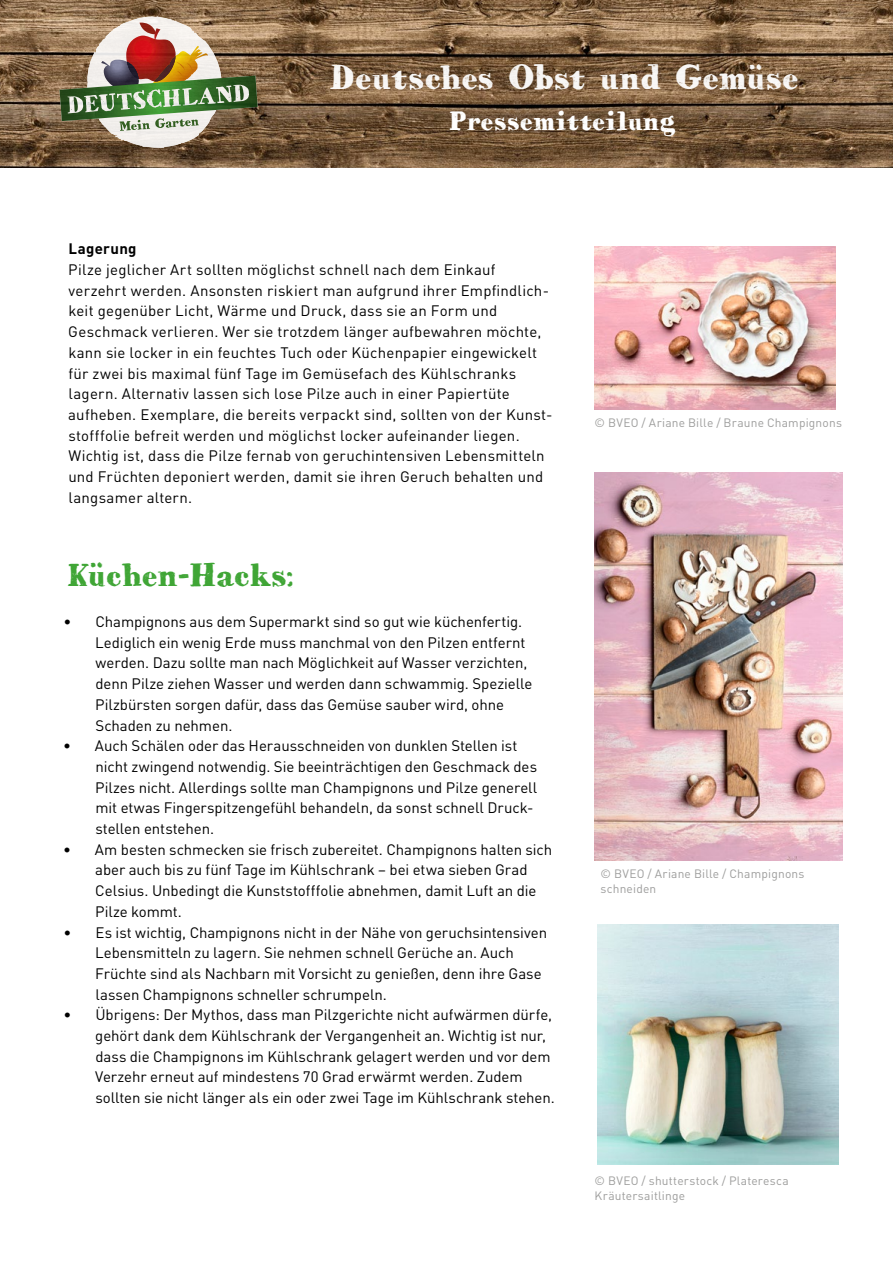
<style>
.page{position:relative;width:893px;height:1263px;background:#fff}
.page>*{position:absolute;margin:0;border:0;box-sizing:border-box;transform-origin:0 0}
.t1{font:34.5px "HVD Bodedo";color:#fff}
.t2{font:33px "HVD Bodedo";letter-spacing:-.02em;color:#3fa535}
.t3{font:27px "HVD Bodedo";letter-spacing:-.005em;color:#fff}
.t4{font:15px/20.7px "DIN Pro";color:#000}
.t5{font:700 15px "DIN Pro";letter-spacing:.02em;color:#000}
.t6{font:12px/15px "DIN Pro";letter-spacing:.015em;color:#9d9d9c}
</style>
<div class="page">
<img style="left:595px;top:246px;width:241px;height:163px">
<img style="left:595px;top:472px;width:248px;height:388px">
<img style="left:597px;top:924px;width:241px;height:240px">
<img style="left:0;top:0;width:518px;height:167px">
<img style="left:518px;top:0;width:375px;height:167px">
<img style="left:60px;top:16px;width:198px;height:132px">
<h1 class="t1" style="left:330px;top:55px;width:471px">Deutsches Obst und Gemüse</h1>
<h3 class="t3" style="left:450px;top:104px;width:228px">Pressemitteilung</h3>
<p class="t5" style="left:69px;top:236px;width:70px">Lagerung</p>
<p class="t4" style="left:68px;top:258px;width:486px">Pilze jeglicher Art sollten möglichst schnell nach dem Einkauf verzehrt werden. Ansonsten riskiert man aufgrund ihrer Empfindlich&shy;keit gegenüber Licht, Wärme und Druck, dass sie an Form und Geschmack verlieren. Wer sie trotzdem länger aufbewahren möchte, kann sie locker in ein feuchtes Tuch oder Küchenpapier eingewickelt für zwei bis maximal fünf Tage im Gemüsefach des Kühlschranks lagern. Alternativ lassen sich lose Pilze auch in einer Papiertüte aufheben. Exemplare, die bereits verpackt sind, sollten von der Kunst&shy;stofffolie befreit werden und möglichst locker aufeinander liegen.<br>Wichtig ist, dass die Pilze fernab von geruchintensiven Lebensmitteln und Früchten deponiert werden, damit sie ihren Geruch behalten und langsamer altern.</p>
<h2 class="t2" style="left:67px;top:553px;width:228px">Küchen-Hacks:</h2>
<p class="t4" style="left:95px;top:610px;width:439px;text-indent:-32px">• Champignons aus dem Supermarkt sind so gut wie küchenfertig.<br>Lediglich ein wenig Erde muss manchmal von den Pilzen entfernt werden. Dazu sollte man nach Möglichkeit auf Wasser verzichten, denn Pilze ziehen Wasser und werden dann schwammig. Spezielle Pilzbürsten sorgen dafür, dass das Gemüse sauber wird, ohne Schaden zu nehmen.</p>
<p class="t4" style="left:95px;top:734px;width:443px;text-indent:-32px">• Auch Schälen oder das Herausschneiden von dunklen Stellen ist nicht zwingend notwendig. Sie beeinträchtigen den Geschmack des Pilzes nicht. Allerdings sollte man Champignons und Pilze generell mit etwas Fingerspitzengefühl behandeln, da sonst schnell Druck&shy;stellen entstehen.</p>
<p class="t4" style="left:95px;top:837px;width:459px;text-indent:-32px">• Am besten schmecken sie frisch zubereitet. Champignons halten sich aber auch bis zu fünf Tage im Kühlschrank – bei etwa sieben Grad Celsius. Unbedingt die Kunststofffolie abnehmen, damit Luft an die Pilze kommt.</p>
<p class="t4" style="left:95px;top:920px;width:453px;text-indent:-32px">• Es ist wichtig, Champignons nicht in der Nähe von geruchsintensiven Lebensmitteln zu lagern. Sie nehmen schnell Gerüche an. Auch Früchte sind als Nachbarn mit Vorsicht zu genießen, denn ihre Gase lassen Champignons schneller schrumpeln.</p>
<p class="t4" style="left:95px;top:1003px;width:461px;text-indent:-32px">• Übrigens: Der Mythos, dass man Pilzgerichte nicht aufwärmen dürfe, gehört dank dem Kühlschrank der Vergangenheit an. Wichtig ist nur, dass die Champignons im Kühlschrank gelagert werden und vor dem Verzehr erneut auf mindestens 70 Grad erwärmt werden. Zudem sollten sie nicht länger als ein oder zwei Tage im Kühlschrank stehen.</p>
<p class="t6" style="left:595px;top:414px;width:249px">© BVEO / Ariane Bille / Braune Champignons</p>
<p class="t6" style="left:600px;top:865px;width:206px">© BVEO / Ariane Bille / Champignons schneiden</p>
<p class="t6" style="left:595px;top:1172px;width:196px">© BVEO / shutterstock / Plateresca<br>Kräutersaitlinge</p>
</div>
